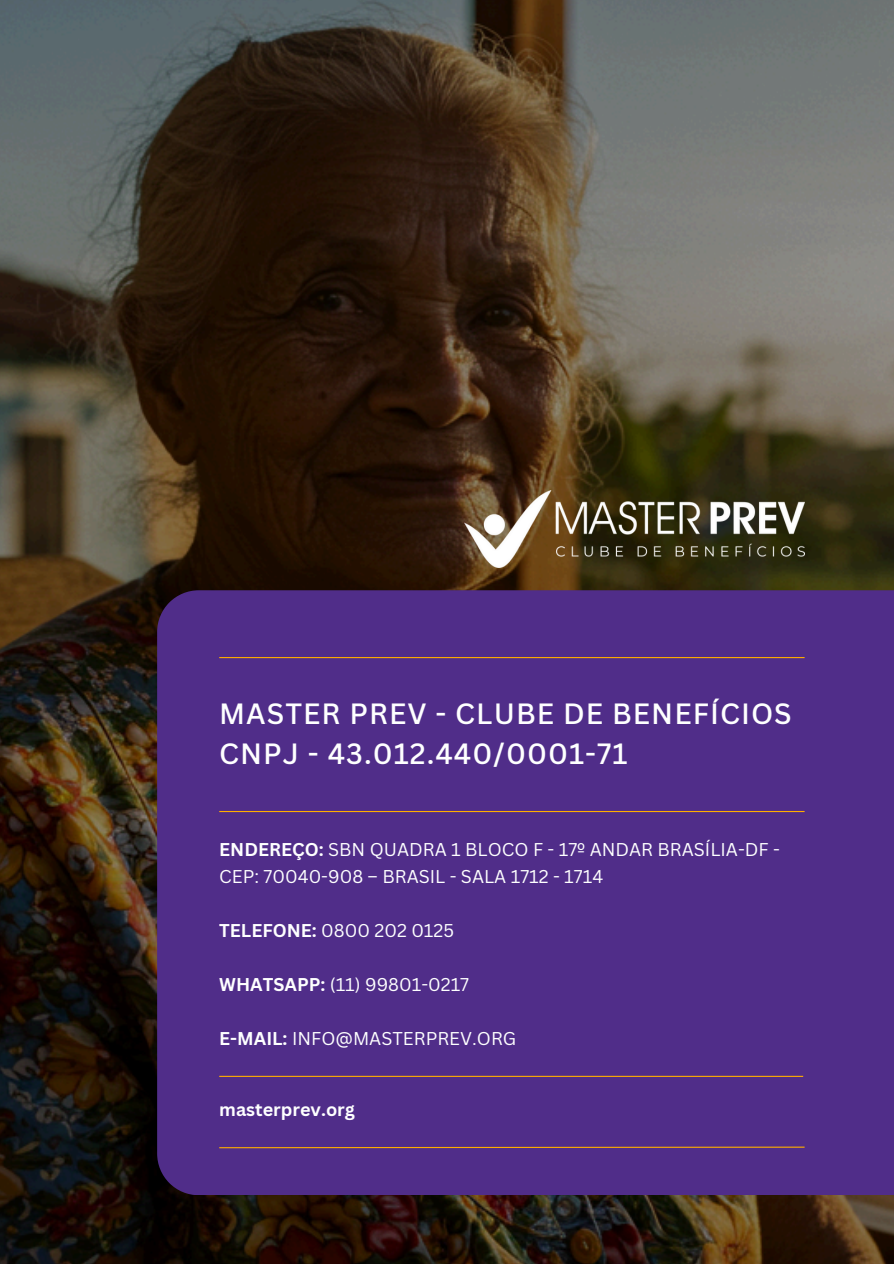
<style>
.page{position:relative;width:894px;height:1264px;background:#fff}
.page>*{position:absolute;margin:0;border:0;box-sizing:border-box;transform-origin:0 0}
.t1{font:500 28.5px/39.5px "Canva Sans";letter-spacing:.035em;color:#feffff}
.t2{font:18px/27px "Canva Sans";color:#feffff}
.t3{font:700 18px "Canva Sans";color:#feffff}
.s1{font-weight:700}
</style>
<div class="page">
<img style="left:0;top:0;width:893px;height:1263px">
<div style="left:157px;top:590px;width:736px;height:605px;background:#502d89"></div>
<hr style="left:219px;top:657px;width:585px;height:1px;background:#ffad00">
<hr style="left:219px;top:811px;width:585px;height:1px;background:#ffad00">
<hr style="left:219px;top:1075px;width:584px;height:1px;background:#ffad00">
<svg style="left:218px;top:1145px;width:587px;height:3px;background:#8d5958"></svg>
<img style="left:464px;top:490px;width:340px;height:77px">
<p class="t1" style="left:219px;top:693px;width:574px">MASTER PREV - CLUBE DE BENEFÍCIOS<br>CNPJ - 43.012.440/0001-71</p>
<p class="t2" style="left:219px;top:835px;width:562px"><span class="s1">ENDEREÇO:</span> SBN QUADRA 1 BLOCO F - 17º ANDAR BRASÍLIA-DF -<br>CEP: 70040-908 – BRASIL - SALA 1712 - 1714</p>
<h1 class="t2" style="left:219px;top:916px;width:236px"><span class="s1">TELEFONE:</span> 0800 202 0125</h1>
<p class="t2" style="left:219px;top:970px;width:251px"><span class="s1">WHATSAPP:</span> (11) 99801-0217</p>
<h2 class="t2" style="left:219px;top:1024px;width:298px"><span class="s1">E-MAIL:</span> INFO@MASTERPREV.ORG</h2>
<h2 class="t3" style="left:219px;top:1097px;width:137px">masterprev.org</h2>
</div>
